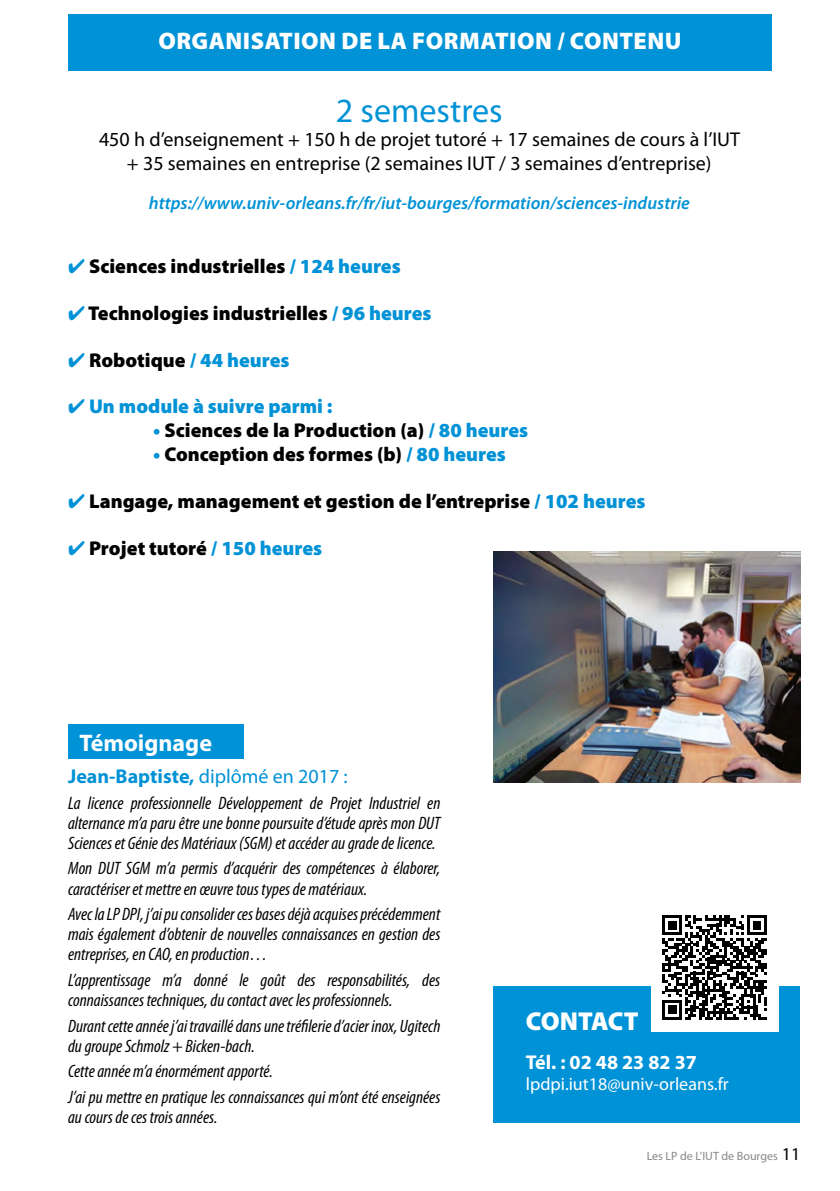
<style>
.page{position:relative;width:840px;height:1191px;background:#fff}
.page>*{position:absolute;margin:0;border:0;box-sizing:border-box;transform-origin:0 0}
.t1{font:34px "Myriad Pro";color:#0092d6}
.t2{font:900 26px "Myriad Pro";letter-spacing:-.015em;color:#fff}
.t3{font:900 24px "Myriad Pro";letter-spacing:.02em;color:#fff}
.t4{font:700 24px "Myriad Pro";color:#fff}
.t5{font:900 20px "Myriad Pro";color:#000}
.t6{font:20px/24px "Myriad Pro";color:#000;text-align:center}
.t7{font:700 20px "Myriad Pro";color:#0092d6}
.t8{font:900 20px "Myriad Pro";color:#0092d6}
.t9{font:700 20px "Myriad Pro";color:#fff}
.t10{font:italic condensed 18px/20px "Myriad Pro";color:#000}
.t11{font:italic 600 18px "Myriad Pro";color:#0092d6}
.t12{font:18px "Myriad Pro";color:#fff}
.t13{font:12px "Myriad Pro";color:#868786}
.s1{color:#0092d6}
.s2{font-weight:400}
.s3{font-size:18px;color:#000}
</style>
<div class="page">
<div style="left:68px;top:725px;width:176px;height:34px;background:#0092d6"></div>
<div style="left:68px;top:14px;width:703px;height:57px;background:#0092d6"></div>
<img style="left:493px;top:552px;width:306px;height:230px">
<div style="left:493px;top:986px;width:306px;height:136px;background:#0092d6"></div>
<div style="left:650px;top:904px;width:127px;height:127px;background:#fff"></div>
<svg style="left:662px;top:915px;width:104px;height:104px"></svg>
<h3 class="t3" style="left:158px;top:27px;width:524px">ORGANISATION DE LA FORMATION / CONTENU</h3>
<h1 class="t1" style="left:336px;top:92px;width:168px">2 semestres</h1>
<p class="t6" style="left:99px;top:128px;width:642px">450 h d’enseignement + 150 h de projet tutoré + 17 semaines de cours à l’IUT + 35 semaines en entreprise (2 semaines IUT / 3 semaines d’entreprise)</p>
<p class="t11" style="left:149px;top:193px;width:542px">https://www.univ-orleans.fr/fr/iut-bourges/formation/sciences-industrie</p>
<p class="t5" style="left:68px;top:255px;width:334px"><span class="s1">✔</span> Sciences industrielles <span class="s1">/ 124 heures</span></p>
<p class="t5" style="left:68px;top:302px;width:365px"><span class="s1">✔</span> Technologies industrielles <span class="s1">/ 96 heures</span></p>
<p class="t5" style="left:68px;top:348px;width:223px"><span class="s1">✔</span> Robotique <span class="s1">/ 44 heures</span></p>
<p class="t8" style="left:68px;top:395px;width:266px">✔ Un module à suivre parmi :</p>
<p class="t5" style="left:153px;top:419px;width:376px"><span class="s1">•</span> Sciences de la Production (a) <span class="s1">/ 80 heures</span></p>
<p class="t5" style="left:153px;top:443px;width:354px"><span class="s1">•</span> Conception des formes (b) <span class="s1">/ 80 heures</span></p>
<p class="t5" style="left:68px;top:490px;width:578px"><span class="s1">✔</span> Langage, management et gestion de l’entreprise <span class="s1">/ 102 heures</span></p>
<p class="t5" style="left:68px;top:536px;width:255px"><span class="s1">✔</span> Projet tutoré <span class="s1">/ 150 heures</span></p>
<h3 class="t4" style="left:79px;top:729px;width:134px">Témoignage</h3>
<p class="t7" style="left:68px;top:765px;width:281px">Jean-Baptiste, <span class="s2">diplômé en 2017 :</span></p>
<p class="t10" style="left:68px;top:793px;width:373px;text-align:justify">La licence professionnelle Développement de Projet Industriel en alternance m’a paru être une bonne poursuite d’étude après mon DUT Sciences et Génie des Matériaux (SGM) et accéder au grade de licence.</p>
<p class="t10" style="left:68px;top:859px;width:373px">Mon DUT SGM m’a permis d’acquérir des compétences à élaborer, caractériser et mettre en œuvre tous types de matériaux.</p>
<p class="t10" style="left:68px;top:904px;width:373px;text-align:justify">Avec la LP DPI, j’ai pu consolider ces bases déjà acquises précédemment mais également d’obtenir de nouvelles connaissances en gestion des entreprises, en CAO, en production…</p>
<p class="t10" style="left:68px;top:970px;width:373px">L’apprentissage m’a donné le goût des responsabilités, des connaissances techniques, du contact avec les professionnels.</p>
<p class="t10" style="left:68px;top:1016px;width:373px">Durant cette année j’ai travaillé dans une tréfilerie d’acier inox, Ugitech du groupe Schmolz + Bicken-bach.</p>
<p class="t10" style="left:68px;top:1059px;width:373px;line-height:25.6px">Cette année m’a énormément apporté.<br>J’ai pu mettre en pratique les connaissances qui m’ont été enseignées</p>
<p class="t10" style="left:68px;top:1107px;width:151px">au cours de ces trois années.</p>
<h2 class="t2" style="left:525px;top:1006px;width:114px">CONTACT</h2>
<p class="t9" style="left:525px;top:1050px;width:172px">Tél. : 02 48 23 82 37</p>
<p class="t12" style="left:525px;top:1074px;width:204px">lpdpi.iut18@univ-orleans.fr</p>
<p class="t13" style="left:646px;top:1149px;width:155px">Les LP de L’IUT de Bourges <span class="s3">11</span></p>
</div>
